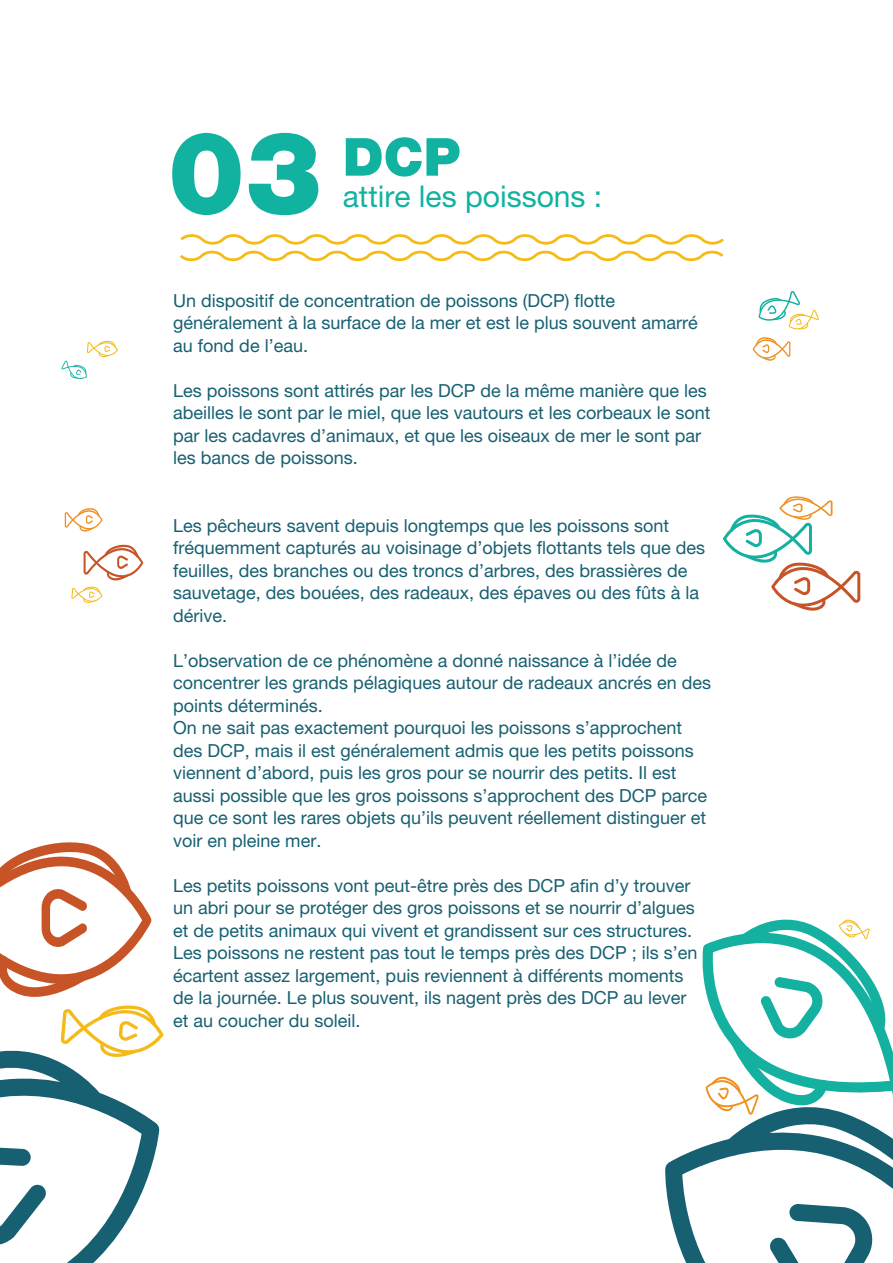
<style>
.page{position:relative;width:893px;height:1263px;background:#fff}
.page>*{position:absolute;margin:0;border:0;box-sizing:border-box;transform-origin:0 0}
.t1{font:115.5px "Helvetica Neue LT 95 Blk";color:#11b2a0}
.t2{font:52.5px "Helvetica Neue LT 95 Blk";color:#11b2a0}
.Text{font:30px "Helvetica Neue LT 55 Rm";color:#11b2a0}
.Text-2{font:18px/22.5px "Helvetica Neue LT 55 Rm";color:#176071}
</style>
<div class="page">
<svg style="left:0;top:842px;width:151px;height:155px"></svg>
<svg style="left:180px;top:234px;width:544px;height:28px"></svg>
<svg style="left:84px;top:544px;width:59px;height:36px"></svg>
<svg style="left:723px;top:496px;width:137px;height:115px"></svg>
<svg style="left:65px;top:508px;width:37px;height:23px"></svg>
<svg style="left:753px;top:291px;width:66px;height:70px"></svg>
<svg style="left:61px;top:340px;width:57px;height:39px"></svg>
<svg style="left:71px;top:586px;width:31px;height:17px"></svg>
<svg style="left:665px;top:919px;width:228px;height:344px"></svg>
<svg style="left:0;top:1005px;width:163px;height:258px"></svg>
<p class="t1" style="left:168px;top:104px;width:156px">03</p>
<p class="t2" style="left:343px;top:125px;width:119px">DCP</p>
<p class="Text" style="left:343px;top:178px;width:261px">attire les poissons :</p>
<p class="Text-2" style="left:173px;top:289px;width:526px">Un dispositif de concentration de poissons (DCP) flotte généralement à la surface de la mer et est le plus souvent amarré au fond de l’eau.</p>
<p class="Text-2" style="left:173px;top:379px;width:539px">Les poissons sont attirés par les DCP de la même manière que les abeilles le sont par le miel, que les vautours et les corbeaux le sont par les cadavres d’animaux, et que les oiseaux de mer le sont par les bancs de poissons.</p>
<p class="Text-2" style="left:173px;top:514px;width:533px">Les pêcheurs savent depuis longtemps que les poissons sont fréquemment capturés au voisinage d’objets flottants tels que des feuilles, des branches ou des troncs d’arbres, des brassières de sauvetage, des bouées, des radeaux, des épaves ou des fûts à la dérive.</p>
<p class="Text-2" style="left:173px;top:649px;width:539px">L’observation de ce phénomène a donné naissance à l’idée de concentrer les grands pélagiques autour de radeaux ancrés en des points déterminés.</p>
<p class="Text-2" style="left:173px;top:716px;width:535px">On ne sait pas exactement pourquoi les poissons s’approchent des DCP, mais il est généralement admis que les petits poissons viennent d’abord, puis les gros pour se nourrir des petits. Il est aussi possible que les gros poissons s’approchent des DCP parce que ce sont les rares objets qu’ils peuvent réellement distinguer et voir en pleine mer.</p>
<p class="Text-2" style="left:173px;top:874px;width:526px">Les petits poissons vont peut-être près des DCP afin d’y trouver un abri pour se protéger des gros poissons et se nourrir d’algues et de petits animaux qui vivent et grandissent sur ces structures.<br>Les poissons ne restent pas tout le temps près des DCP ; ils s’en écartent assez largement, puis reviennent à différents moments</p>
<p class="Text-2" style="left:173px;top:986px;width:515px">de la journée. Le plus souvent, ils nagent près des DCP au lever</p>
<p class="Text-2" style="left:173px;top:1009px;width:189px">et au coucher du soleil.</p>
</div>
